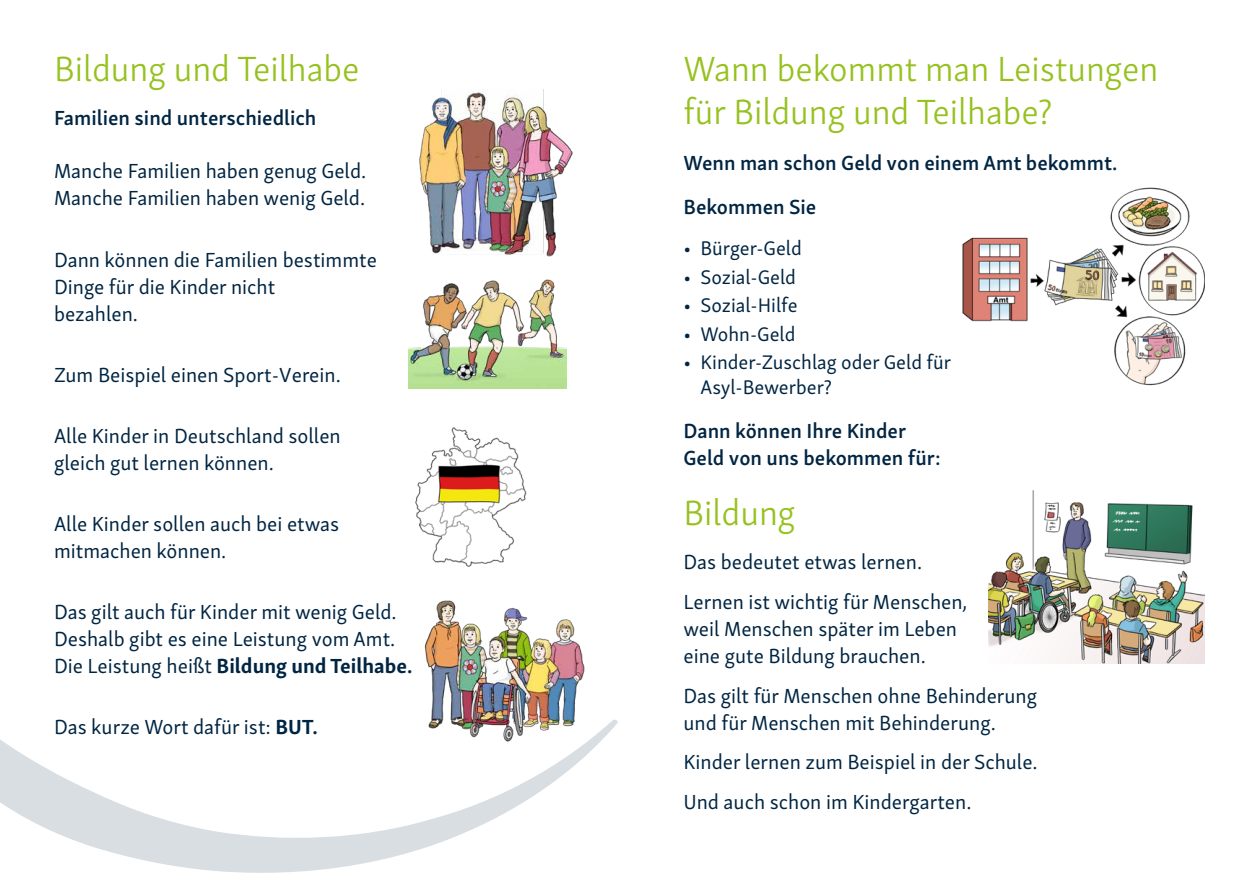
<style>
.page{position:relative;width:1259px;height:893px;background:#fff}
.page>*{position:absolute;margin:0;border:0;box-sizing:border-box;transform-origin:0 0}
.t1{font:300 36px/43.2px "Skolar Sans Latn";color:#96c11f}
.t2{font:21px/27px "Skolar Sans Latn";color:#002542}
.t3{font:600 21px/44px "Skolar Sans Latn";color:#002542}
.t4{font:20.25px/24.3px "Skolar Sans Latn";color:#002542}
.s1{font-weight:700}
</style>
<div class="page">
<img style="left:988px;top:490px;width:217px;height:173px">
<img style="left:962px;top:187px;width:243px;height:199px">
<img style="left:415px;top:427px;width:112px;height:140px">
<img style="left:436px;top:600px;width:136px;height:23px">
<svg style="left:0;top:623px;width:618px;height:250px"></svg>
<img style="left:408px;top:279px;width:158px;height:110px">
<img style="left:419px;top:89px;width:154px;height:167px">
<h1 class="t1" style="left:54px;top:45px;width:307px">Bildung und Teilhabe</h1>
<p class="t3" style="left:54px;top:94px;width:264px">Familien sind unterschiedlich</p>
<p class="t2" style="left:54px;top:156px;width:314px">Manche Familien haben genug Geld.<br>Manche Familien haben wenig Geld.</p>
<p class="t2" style="left:54px;top:244px;width:324px">Dann können die Familien bestimmte<br>Dinge für die Kinder nicht<br>bezahlen.</p>
<p class="t2" style="left:54px;top:359px;width:288px">Zum Beispiel einen Sport-Verein.</p>
<p class="t2" style="left:54px;top:420px;width:288px">Alle Kinder in Deutschland sollen gleich gut lernen können.</p>
<p class="t2" style="left:54px;top:508px;width:287px">Alle Kinder sollen auch bei etwas mitmachen können.</p>
<p class="t2" style="left:54px;top:596px;width:360px">Das gilt auch für Kinder mit wenig Geld.<br>Deshalb gibt es eine Leistung vom Amt.<br>Die Leistung heißt <span class="s1">Bildung und Teilhabe.</span></p>
<p class="t2" style="left:54px;top:711px;width:265px">Das kurze Wort dafür ist: <span class="s1">BUT.</span></p>
<h1 class="t1" style="left:683px;top:45px;width:476px">Wann bekommt man Leistungen für Bildung und Teilhabe?</h1>
<p class="t3" style="left:683px;top:139px;width:435px">Wenn man schon Geld von einem Amt bekommt.<br>Bekommen Sie</p>
<p class="t4" style="left:683px;top:235px;width:120px">• Bürger-Geld</p>
<p class="t4" style="left:683px;top:263px;width:114px">• Sozial-Geld</p>
<p class="t4" style="left:683px;top:292px;width:116px">• Sozial-Hilfe</p>
<p class="t4" style="left:683px;top:320px;width:114px">• Wohn-Geld</p>
<p class="t4" style="left:700px;top:349px;width:252px;text-indent:-17px">• Kinder-Zuschlag oder Geld für<br>Asyl-Bewerber?</p>
<p class="t3" style="left:683px;top:415px;width:259px;line-height:27px">Dann können Ihre Kinder<br>Geld von uns bekommen für:</p>
<h1 class="t1" style="left:683px;top:489px;width:113px">Bildung</h1>
<p class="t2" style="left:683px;top:540px;width:285px;line-height:39.8px">Das bedeutet etwas lernen.<br>Lernen ist wichtig für Menschen,</p>
<p class="t2" style="left:683px;top:613px;width:275px">weil Menschen später im Leben eine gute Bildung brauchen.</p>
<p class="t2" style="left:683px;top:680px;width:355px">Das gilt für Menschen ohne Behinderung und für Menschen mit Behinderung.</p>
<p class="t2" style="left:683px;top:741px;width:356px;line-height:39.8px">Kinder lernen zum Beispiel in der Schule.<br>Und auch schon im Kindergarten.</p>
</div>
